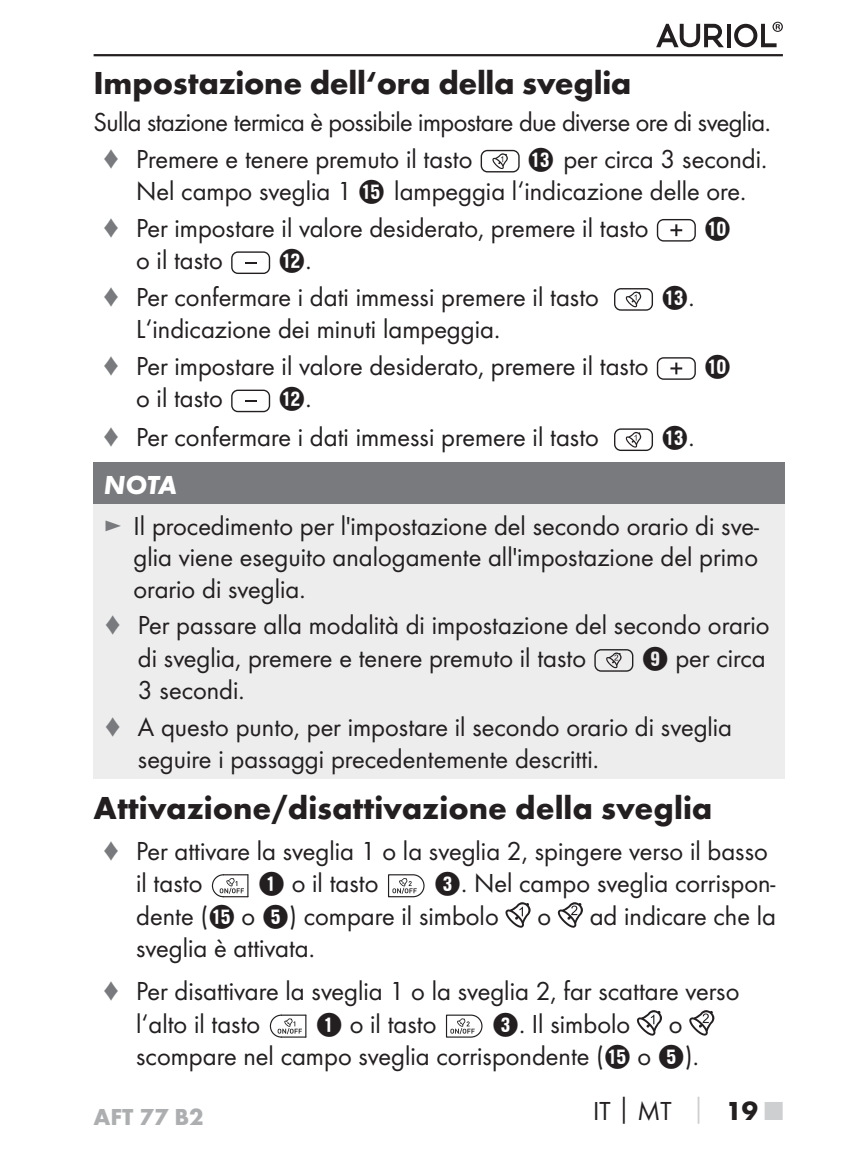
<style>
.page{position:relative;width:851px;height:1149px;background:#fff}
.page>*{position:absolute;margin:0;border:0;box-sizing:border-box;transform-origin:0 0}
.t1{font:700 33px "Futura";color:#231f20}
.t2{font:27px/32.4px "Futura Boo";color:#231f20}
.t3{font:27px/36.6px "Futura Boo";letter-spacing:-.02em;color:#231f20}
.t4{font:27px "Hako PI Nummern";color:#231f20}
.t5{font:italic 700 27px "Futura";color:#fff}
.t6{font:700 24px "Futura";color:#acaeb0}
.s1{color:#797a7d}
.s2{font-family:"Hako PI Nummern"}
.s3{font-family:"Futura Boo"}
.s4{font-family:"Futura";font-weight:700}
.s5{font-family:"Futura";font-weight:700;color:#cecfd1}
</style>
<div class="page">
<hr style="left:94px;top:54px;width:688px;height:2px;background:#231f20">
<svg style="left:656px;top:24px;width:67px;height:23px"></svg>
<svg style="left:727px;top:24px;width:3px;height:23px"></svg>
<svg style="left:734px;top:22px;width:48px;height:25px"></svg>
<svg style="left:480px;top:150px;width:39px;height:22px"></svg>
<svg style="left:656px;top:219px;width:39px;height:22px"></svg>
<svg style="left:231px;top:251px;width:39px;height:23px"></svg>
<svg style="left:614px;top:288px;width:39px;height:22px"></svg>
<svg style="left:656px;top:357px;width:39px;height:22px"></svg>
<svg style="left:231px;top:389px;width:39px;height:23px"></svg>
<svg style="left:614px;top:428px;width:39px;height:23px"></svg>
<div style="left:94px;top:462px;width:690px;height:42px;background:#797a7d"></div>
<div style="left:94px;top:504px;width:690px;height:274px;background:#ededee"></div>
<svg style="left:594px;top:649px;width:39px;height:22px"></svg>
<svg style="left:211px;top:874px;width:37px;height:23px"></svg>
<svg style="left:388px;top:874px;width:37px;height:23px"></svg>
<svg style="left:505px;top:902px;width:26px;height:25px"></svg>
<svg style="left:557px;top:902px;width:26px;height:25px"></svg>
<svg style="left:269px;top:1014px;width:37px;height:23px"></svg>
<svg style="left:445px;top:1014px;width:38px;height:23px"></svg>
<svg style="left:636px;top:1010px;width:26px;height:25px"></svg>
<svg style="left:689px;top:1010px;width:26px;height:25px"></svg>
<p class="t1" style="left:94px;top:70px;width:539px">Impostazione dell‘ora della sveglia</p>
<p class="t3" style="left:102px;top:105px;width:670px;text-indent:-9px">Sulla stazione termica è possibile impostare due diverse ore di sveglia. <span class="s1">♦</span> Premere e tenere premuto il tasto</p>
<p class="t2" style="left:136px;top:144px;width:632px;text-indent:391px"><span class="s2">E</span> per circa 3 secondi.<br>Nel campo sveglia 1 <span class="s2">T</span> lampeggia l‘indicazione delle ore.</p>
<p class="t2" style="left:102px;top:213px;width:548px"><span class="s1">♦</span> Per impostare il valore desiderato, premere il tasto</p>
<p class="t4" style="left:704px;top:216px;width:28px">0</p>
<p class="t2" style="left:136px;top:245px;width:88px">o il tasto</p>
<p class="t4" style="left:278px;top:249px;width:35px">W<span class="s3">.</span></p>
<p class="t2" style="left:102px;top:282px;width:498px"><span class="s1">♦</span> Per confermare i dati immessi premere il tasto</p>
<p class="t4" style="left:661px;top:285px;width:35px">E<span class="s3">.</span></p>
<p class="t2" style="left:102px;top:312px;width:548px;line-height:36.6px;text-indent:34px">L‘indicazione dei minuti lampeggia.<br><span class="s1">♦</span> Per impostare il valore desiderato, premere il tasto</p>
<p class="t4" style="left:704px;top:354px;width:28px">0</p>
<p class="t2" style="left:136px;top:383px;width:88px">o il tasto</p>
<p class="t4" style="left:278px;top:387px;width:35px">W<span class="s3">.</span></p>
<p class="t2" style="left:102px;top:422px;width:498px"><span class="s1">♦</span> Per confermare i dati immessi premere il tasto</p>
<p class="t4" style="left:661px;top:426px;width:35px">E<span class="s3">.</span></p>
<p class="t5" style="left:104px;top:476px;width:75px">NOTA</p>
<p class="t2" style="left:134px;top:511px;width:626px;line-height:31.5px;text-align:justify;text-indent:-30px"><span class="s1">►</span> Il procedimento per l'impostazione del secondo orario di sve&shy;glia viene eseguito analogamente all'impostazione del primo orario di sveglia.</p>
<p class="t2" style="left:138px;top:610px;width:633px;text-indent:-34px"><span class="s1">♦</span> Per passare alla modalità di impostazione del secondo orario di sveglia, premere e tenere premuto il tasto</p>
<p class="t2" style="left:641px;top:642px;width:125px"><span class="s2">9</span> per circa</p>
<p class="t2" style="left:104px;top:673px;width:629px;line-height:36.6px;text-indent:34px">3 secondi.<br><span class="s1">♦</span> A questo punto, per impostare il secondo orario di sveglia</p>
<p class="t2" style="left:138px;top:744px;width:462px">seguire i passaggi precedentemente descritti.</p>
<p class="t1" style="left:94px;top:794px;width:620px">Attivazione/disattivazione della sveglia</p>
<p class="t2" style="left:136px;top:835px;width:633px;text-indent:-34px"><span class="s1">♦</span> Per attivare la sveglia 1 o la sveglia 2, spingere verso il basso il tasto</p>
<p class="t2" style="left:136px;top:868px;width:640px;text-indent:298px"><span class="s2">3</span>. Nel campo sveglia corrispon&shy;dente (<span class="s2">T</span> o <span class="s2">5</span>) compare il simbolo</p>
<p class="t2" style="left:258px;top:868px;width:122px"><span class="s2">1</span> o il tasto</p>
<p class="t2" style="left:537px;top:900px;width:15px">o</p>
<p class="t2" style="left:589px;top:900px;width:188px">ad indicare che la</p>
<p class="t2" style="left:102px;top:927px;width:638px;line-height:42.9px;text-indent:34px">sveglia è attivata.<br><span class="s1">♦</span> Per disattivare la sveglia 1 o la sveglia 2, far scattare verso</p>
<p class="t2" style="left:136px;top:1008px;width:126px">l‘alto il tasto</p>
<p class="t2" style="left:316px;top:1008px;width:122px"><span class="s2">1</span> o il tasto</p>
<p class="t2" style="left:492px;top:1008px;width:139px"><span class="s2">3</span>. Il simbolo</p>
<p class="t2" style="left:136px;top:1008px;width:564px;text-indent:532px">o scompare nel campo sveglia corrispondente (<span class="s2">T</span> o <span class="s2">5</span>).</p>
<p class="t6" style="left:94px;top:1106px;width:112px">AFT 77 B2</p>
<p class="t2" style="left:593px;top:1095px;width:191px">IT<span class="s4">│</span>MT <span class="s5">│</span> <span class="s4">19</span> <span class="s5">■</span></p>
</div>
